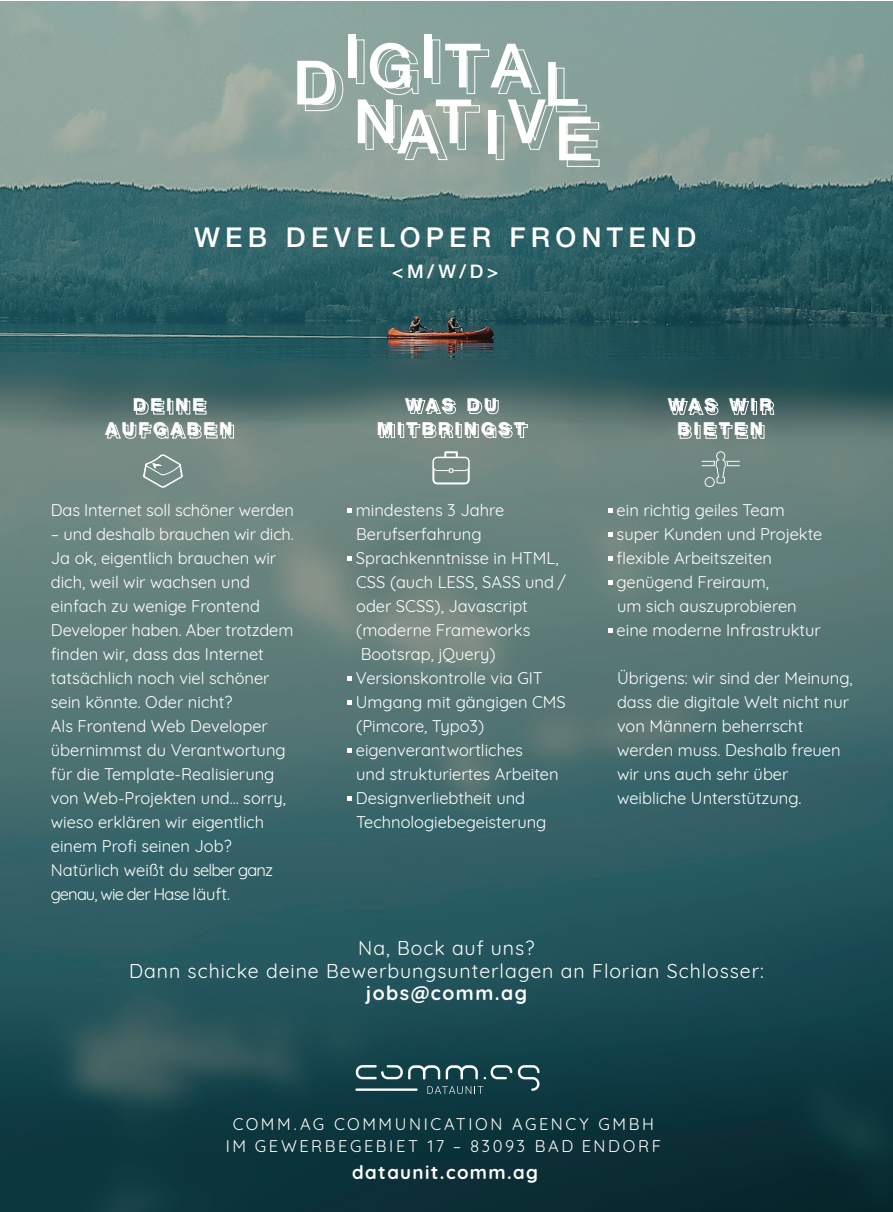
<style>
.page{position:relative;width:893px;height:1212px;background:#fff}
.page>*{position:absolute;margin:0;border:0;box-sizing:border-box;transform-origin:0 0}
.t1{font:500 61.2px/60.9px "Helvetica Neue LT";letter-spacing:.145em;color:#fff}
.t2{font:500 27.45px "Helvetica Neue LT";letter-spacing:.195em;color:#fff}
.t3{font:19.5px/22.5px "Quicksand";letter-spacing:.05em;color:#fff;text-align:center}
.t4{font:700 19.5px "Quicksand";letter-spacing:.075em;color:#fff}
.t5{font:700 18.75px "Quicksand";letter-spacing:.075em;color:#fff}
.t6{font:500 18.75px "Helvetica Neue LT";color:#fff}
.t7{font:800 18px/24px "Helvetica Neue LT";letter-spacing:.2em;color:#fff;text-align:center}
.t8{font:16.5px/24px "Quicksand";color:#fff}
.t9{font:16.5px/22.5px "Quicksand";letter-spacing:.16em;color:#fff;text-align:center}
</style>
<div class="page">
<img style="left:0;top:1px;width:893px;height:1211px">
<svg style="left:484px;top:1065px;width:28px;height:14px"></svg>
<svg style="left:356px;top:1065px;width:84px;height:14px"></svg>
<svg style="left:446px;top:1065px;width:32px;height:14px"></svg>
<svg style="left:518px;top:1065px;width:21px;height:26px"></svg>
<svg style="left:355px;top:1088px;width:63px;height:3px"></svg>
<svg style="left:427px;top:1086px;width:56px;height:8px"></svg>
<svg style="left:305px;top:66px;width:38px;height:45px;background:#a0b2ab"></svg>
<div style="left:356px;top:40px;width:8px;height:44px;border:1px solid #fff"></div>
<svg style="left:377px;top:48px;width:42px;height:47px;background:#9aafaa"></svg>
<svg style="left:498px;top:49px;width:102px;height:118px;background:#92a8a1"></svg>
<svg style="left:453px;top:49px;width:36px;height:45px;background:#93aba4"></svg>
<svg style="left:365px;top:105px;width:115px;height:55px;background:#9eada6"></svg>
<div style="left:496px;top:116px;width:8px;height:44px;border:1px solid #fff"></div>
<div style="left:432px;top:40px;width:8px;height:44px;border:1px solid #fff"></div>
<svg style="left:107px;top:424px;width:127px;height:15px;background:#9caaa5"></svg>
<svg style="left:136px;top:401px;width:71px;height:13px"></svg>
<svg style="left:407px;top:400px;width:92px;height:14px"></svg>
<svg style="left:669px;top:401px;width:106px;height:38px;background:#7a8e8b"></svg>
<svg style="left:347px;top:508px;width:4px;height:4px"></svg>
<svg style="left:347px;top:556px;width:4px;height:4px"></svg>
<svg style="left:347px;top:676px;width:4px;height:4px"></svg>
<svg style="left:347px;top:700px;width:4px;height:4px"></svg>
<svg style="left:347px;top:748px;width:4px;height:4px"></svg>
<svg style="left:347px;top:796px;width:4px;height:4px"></svg>
<svg style="left:608px;top:508px;width:4px;height:4px"></svg>
<svg style="left:608px;top:532px;width:4px;height:4px"></svg>
<svg style="left:608px;top:556px;width:4px;height:4px"></svg>
<svg style="left:608px;top:580px;width:4px;height:4px"></svg>
<svg style="left:608px;top:628px;width:4px;height:4px"></svg>
<svg style="left:380px;top:424px;width:148px;height:60px;background:#82958f"></svg>
<svg style="left:702px;top:451px;width:38px;height:36px"></svg>
<svg style="left:143px;top:454px;width:40px;height:34px"></svg>
<h1 class="t1" style="left:293px;top:52px;width:46px">D</h1>
<h1 class="t1" style="left:435px;top:35px;width:98px;text-indent:-92px">IG TA<br>TI</h1>
<h1 class="t1" style="left:419px;top:25px;width:18px">I</h1>
<h1 class="t1" style="left:543px;top:53px;width:37px">L</h1>
<h1 class="t1" style="left:353px;top:95px;width:241px">NA VE</h1>
<h2 class="t2" style="left:194px;top:221px;width:504px">WEB DEVELOPER FRONTEND</h2>
<p class="t6" style="left:392px;top:261px;width:108px">&lt;M/W/D&gt;</p>
<p class="t7" style="left:105px;top:393px;width:129px">DEINE<br>AUFGABEN</p>
<p class="t7" style="left:377px;top:393px;width:150px">WAS DU<br>MITBRINGST</p>
<p class="t7" style="left:668px;top:393px;width:106px">WAS WIR<br>BIETEN</p>
<p class="t8" style="left:51px;top:496px;width:245px">Das Internet soll schöner werden</p>
<p class="t8" style="left:51px;top:520px;width:244px">– und deshalb brauchen wir dich.<br>Ja ok, eigentlich brauchen wir dich, weil wir wachsen und einfach zu wenige Frontend<br>Developer haben. Aber trotzdem finden wir, dass das Internet tatsächlich noch viel schöner sein könnte. Oder nicht?<br>Als Frontend Web Developer übernimmst du Verantwortung für die Template-Realisierung von Web-Projekten und... sorry, wieso erklären wir eigentlich einem Profi seinen Job?<br>Natürlich weißt du selber ganz genau, wie der Hase läuft.</p>
<p class="t8" style="left:356px;top:496px;width:212px">mindestens 3 Jahre<br>Berufserfahrung<br>Sprachkenntnisse in HTML,<br>CSS (auch LESS, SASS und / oder SCSS), Javascript (moderne Frameworks<br>Bootsrap, jQuery)<br>Versionskontrolle via GIT<br>Umgang mit gängigen CMS (Pimcore, Typo3) eigenverantwortliches<br>und strukturiertes Arbeiten<br>Designverliebtheit und<br>Technologiebegeisterung</p>
<p class="t8" style="left:617px;top:496px;width:207px">ein richtig geiles Team super Kunden und Projekte flexible Arbeitszeiten genügend Freiraum,<br>um sich auszuprobieren eine moderne Infrastruktur</p>
<p class="t8" style="left:617px;top:664px;width:237px">Übrigens: wir sind der Meinung, dass die digitale Welt nicht nur von Männern beherrscht werden muss. Deshalb freuen wir uns auch sehr über weibliche Unterstützung.</p>
<p class="t3" style="left:129px;top:935px;width:636px">Na, Bock auf uns?<br>Dann schicke deine Bewerbungsunterlagen an Florian Schlosser:</p>
<p class="t4" style="left:366px;top:977px;width:163px">jobs@comm.ag</p>
<p class="t9" style="left:226px;top:1111px;width:437px">COMM.AG COMMUNICATION AGENCY GMBH<br>IM GEWERBEGEBIET 17 – 83093 BAD ENDORF</p>
<p class="t5" style="left:352px;top:1156px;width:187px">dataunit.comm.ag</p>
</div>
